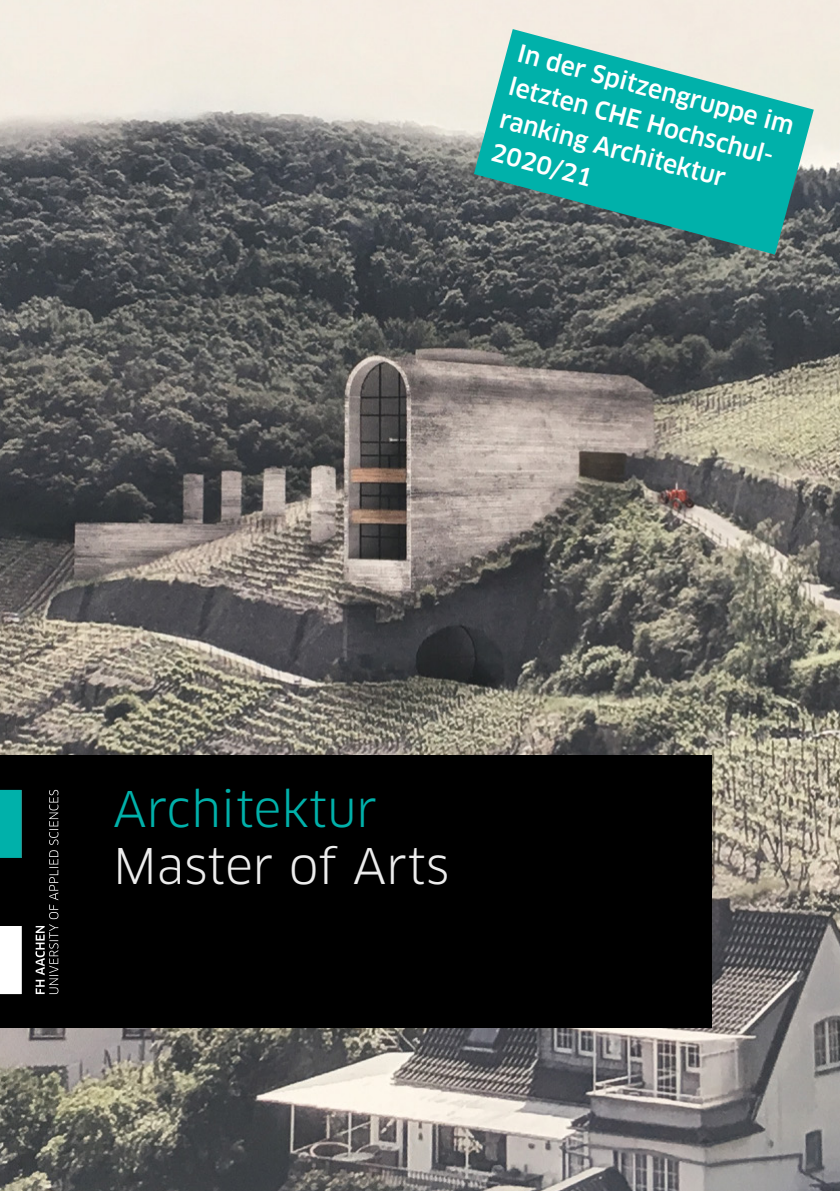
<style>
.page{position:relative;width:840px;height:1191px;background:#fff}
.page>*{position:absolute;margin:0;border:0;box-sizing:border-box;transform-origin:0 0}
.t1{font:48px "Clan OT";color:#ededed}
.t2{font:48px "Clan OT";color:#00b1aa}
.t3{font:500 24px/34px "Clan OT";color:#fff}
</style>
<div class="page">
<img style="left:0;top:0;width:839px;height:1191px">
<div style="left:0;top:755px;width:710px;height:272px;background:#000"></div>
<svg style="left:0;top:790px;width:22px;height:204px"></svg>
<svg style="left:35px;top:790px;width:23px;height:204px"></svg>
<svg style="left:473px;top:29px;width:340px;height:225px;background:#42ada7"></svg>
<p class="t3" style="left:522px;top:36px;width:286px;rotate:15deg">In der Spitzengruppe im letzten CHE Hochschul&shy;ranking Architektur<br>2020/21</p>
<h1 class="t2" style="left:113px;top:780px;width:266px">Architektur</h1>
<h1 class="t1" style="left:113px;top:837px;width:337px">Master of Arts</h1>
</div>
